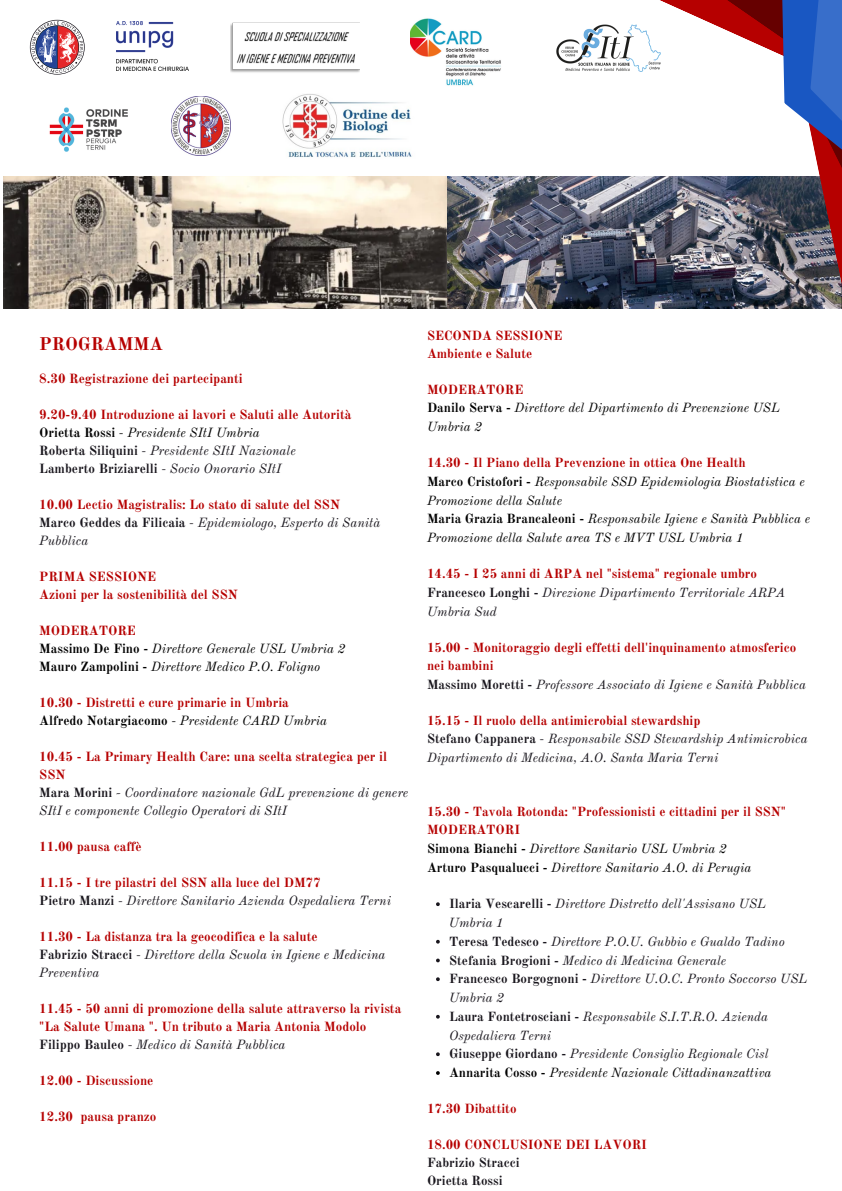
<style>
.page{position:relative;width:842px;height:1191px;background:#fff}
.page>*{position:absolute;margin:0;border:0;box-sizing:border-box;transform-origin:0 0}
.t1{font:700 18px "Old Standard";color:#b60000}
.t2{font:700 13.1px/18px "Old Standard";color:#b60000}
.t3{font:italic 13.1px/18px "Old Standard";color:#19161d}
.t4{font:italic 13.1px "Old Standard";color:#000}
.t5{font:700 13.1px "Old Standard";color:#19161d}
.t6{font:italic 13px/18.7px "Old Standard";color:#19161d}
.t7{font:italic 13px/18.7px "Old Standard";color:#000}
.t8{font:700 13px/18px "Old Standard";color:#b60000}
.t9{font:700 13px "Old Standard";color:#19161d}
.s1{font-weight:700;font-style:normal}
.s2{font-style:normal}
.s3{font-weight:400}
.s4{font-weight:400;font-style:italic}
</style>
<div class="page">
<img style="left:446px;top:177px;width:114px;height:131px">
<img style="left:3px;top:177px;width:443px;height:131px">
<svg style="left:560px;top:0;width:282px;height:309px"></svg>
<svg style="left:436px;top:902px;width:4px;height:4px"></svg>
<svg style="left:436px;top:939px;width:4px;height:4px"></svg>
<svg style="left:436px;top:958px;width:4px;height:4px"></svg>
<svg style="left:436px;top:977px;width:4px;height:3px"></svg>
<svg style="left:436px;top:1014px;width:4px;height:4px"></svg>
<svg style="left:436px;top:1052px;width:4px;height:3px"></svg>
<svg style="left:436px;top:1071px;width:4px;height:3px"></svg>
<img style="left:556px;top:23px;width:105px;height:49px">
<img style="left:231px;top:22px;width:128px;height:51px">
<svg style="left:30px;top:20px;width:55px;height:55px"></svg>
<img style="left:117px;top:21px;width:72px;height:49px">
<img style="left:49px;top:107px;width:79px;height:45px">
<img style="left:172px;top:96px;width:59px;height:60px">
<img style="left:282px;top:94px;width:130px;height:64px">
<img style="left:410px;top:18px;width:91px;height:68px">
<p class="t1" style="left:39px;top:333px;width:125px">PROGRAMMA</p>
<p class="t2" style="left:39px;top:369px;width:205px">8.30 Registrazione dei partecipanti</p>
<p class="t2" style="left:39px;top:405px;width:314px">9.20-9.40 Introduzione ai lavori e Saluti alle Autorità</p>
<p class="t4" style="left:39px;top:424px;width:222px"><span class="s1">Orietta Rossi</span> <span class="s2">-</span> Presidente SItI Umbria</p>
<p class="t3" style="left:39px;top:441px;width:258px"><span class="s1">Roberta Siliquini</span> <span class="s2">-</span> Presidente SItI Nazionale</p>
<p class="t5" style="left:39px;top:460px;width:244px">Lamberto Briziarelli <span class="s3">-</span> <span class="s4">Socio Onorario SItI</span></p>
<p class="t2" style="left:39px;top:495px;width:302px">10.00 Lectio Magistralis: Lo stato di salute del SSN</p>
<p class="t3" style="left:39px;top:513px;width:343px"><span class="s1">Marco Geddes da Filicaia</span> <span class="s2">-</span> Epidemiologo, Esperto di Sanità<br>Pubblica</p>
<p class="t2" style="left:39px;top:567px;width:118px">PRIMA SESSIONE</p>
<p class="t2" style="left:39px;top:585px;width:200px">Azioni per la sostenibilità del SSN</p>
<p class="t2" style="left:39px;top:621px;width:98px">MODERATORE</p>
<p class="t4" style="left:39px;top:640px;width:308px"><span class="s1">Massimo De Fino -</span> Direttore Generale USL Umbria 2</p>
<p class="t4" style="left:39px;top:658px;width:282px"><span class="s1">Mauro Zampolini -</span> Direttore Medico P.O. Foligno</p>
<p class="t2" style="left:39px;top:693px;width:251px">10.30 - Distretti e cure primarie in Umbria</p>
<p class="t4" style="left:39px;top:712px;width:289px"><span class="s1">Alfredo Notargiacomo</span> <span class="s2">-</span> Presidente CARD Umbria</p>
<p class="t2" style="left:39px;top:747px;width:349px">10.45 - La Primary Health Care: una scelta strategica per il<br>SSN</p>
<p class="t3" style="left:39px;top:783px;width:370px"><span class="s1">Mara Morini</span> - Coordinatore nazionale GdL prevenzione di genere<br>SItI e componente Collegio Operatori di SItI</p>
<p class="t2" style="left:39px;top:837px;width:104px">11.00 pausa caffè</p>
<p class="t2" style="left:39px;top:873px;width:283px">11.15 - I tre pilastri del SSN alla luce del DM77</p>
<p class="t3" style="left:39px;top:891px;width:353px"><span class="s1">Pietro Manzi</span> <span class="s2">-</span> Direttore Sanitario Azienda Ospedaliera Terni</p>
<p class="t2" style="left:39px;top:927px;width:280px">11.30 - La distanza tra la geocodifica e la salute</p>
<p class="t3" style="left:39px;top:945px;width:348px"><span class="s1">Fabrizio Stracci</span> <span class="s2">-</span> Direttore della Scuola in Igiene e Medicina<br>Preventiva</p>
<p class="t2" style="left:39px;top:999px;width:364px">11.45 - 50 anni di promozione della salute attraverso la rivista "La Salute Umana ". Un tributo a Maria Antonia Modolo</p>
<p class="t3" style="left:39px;top:1035px;width:248px"><span class="s1">Filippo Bauleo</span> <span class="s2">-</span> Medico di Sanità Pubblica</p>
<p class="t2" style="left:39px;top:1071px;width:116px">12.00 - Discussione</p>
<p class="t2" style="left:39px;top:1107px;width:119px">12.30 pausa pranzo</p>
<p class="t8" style="left:427px;top:326px;width:137px">SECONDA SESSIONE</p>
<p class="t8" style="left:427px;top:344px;width:107px">Ambiente e Salute</p>
<p class="t8" style="left:427px;top:380px;width:98px">MODERATORE</p>
<p class="t7" style="left:427px;top:399px;width:354px"><span class="s1">Danilo Serva -</span> Direttore del Dipartimento di Prevenzione USL<br>Umbria 2</p>
<p class="t8" style="left:427px;top:454px;width:320px">14.30 - Il Piano della Prevenzione in ottica One Health</p>
<p class="t7" style="left:427px;top:472px;width:379px"><span class="s1">Marco Cristofori -</span> Responsabile SSD Epidemiologia Biostatistica e<br>Promozione della Salute</p>
<p class="t7" style="left:427px;top:509px;width:385px"><span class="s1">Maria Grazia Brancaleoni -</span> Responsabile Igiene e Sanità Pubblica e<br>Promozione della Salute area TS e MVT USL Umbria 1</p>
<p class="t8" style="left:427px;top:565px;width:332px">14.45 - I 25 anni di ARPA nel "sistema" regionale umbro</p>
<p class="t6" style="left:427px;top:583px;width:360px"><span class="s1">Francesco Longhi -</span> Direzione Dipartimento Territoriale ARPA<br>Umbria Sud</p>
<p class="t8" style="left:427px;top:638px;width:371px">15.00 - Monitoraggio degli effetti dell'inquinamento atmosferico nei bambini</p>
<p class="t6" style="left:427px;top:674px;width:380px"><span class="s1">Massimo Moretti -</span> Professore Associato di Igiene e Sanità Pubblica</p>
<p class="t8" style="left:427px;top:711px;width:275px">15.15 - Il ruolo della antimicrobial stewardship</p>
<p class="t6" style="left:427px;top:729px;width:382px"><span class="s1">Stefano Cappanera</span> <span class="s2">-</span> Responsabile SSD Stewardship Antimicrobica<br>Dipartimento di Medicina, A.O. Santa Maria Terni</p>
<p class="t8" style="left:427px;top:802px;width:360px">15.30 - Tavola Rotonda: "Professionisti e cittadini per il SSN"</p>
<p class="t8" style="left:427px;top:820px;width:95px">MODERATORI</p>
<p class="t7" style="left:427px;top:839px;width:301px"><span class="s1">Simona Bianchi -</span> Direttore Sanitario USL Umbria 2</p>
<p class="t7" style="left:427px;top:857px;width:326px"><span class="s1">Arturo Pasqualucci -</span> Direttore Sanitario A.O. di Perugia</p>
<p class="t6" style="left:449px;top:894px;width:318px"><span class="s1">Ilaria Vescarelli -</span> Direttore Distretto dell'Assisano USL</p>
<p class="t6" style="left:449px;top:932px;width:337px"><span class="s1">Teresa Tedesco -</span> Direttore P.O.U. Gubbio e Gualdo Tadino</p>
<p class="t6" style="left:449px;top:950px;width:279px"><span class="s1">Stefania Brogioni -</span> Medico di Medicina Generale</p>
<p class="t6" style="left:449px;top:969px;width:360px"><span class="s1">Francesco Borgognoni -</span> Direttore U.O.C. Pronto Soccorso USL<br>Umbria 2</p>
<p class="t6" style="left:449px;top:1007px;width:320px"><span class="s1">Laura Fontetrosciani -</span> Responsabile S.I.T.R.O. Azienda<br>Ospedaliera Terni</p>
<p class="t6" style="left:449px;top:1044px;width:321px"><span class="s1">Giuseppe Giordano -</span> Presidente Consiglio Regionale Cisl</p>
<p class="t7" style="left:449px;top:1063px;width:324px"><span class="s1">Annarita Cosso -</span> Presidente Nazionale Cittadinanzattiva</p>
<p class="t6" style="left:449px;top:913px;width:56px">Umbria 1</p>
<p class="t8" style="left:427px;top:1099px;width:91px">17.30 Dibattito</p>
<p class="t8" style="left:427px;top:1135px;width:221px">18.00 CONCLUSIONE DEI LAVORI</p>
<p class="t9" style="left:427px;top:1154px;width:94px">Fabrizio Stracci</p>
<p class="t9" style="left:427px;top:1172px;width:77px">Orietta Rossi</p>
</div>
